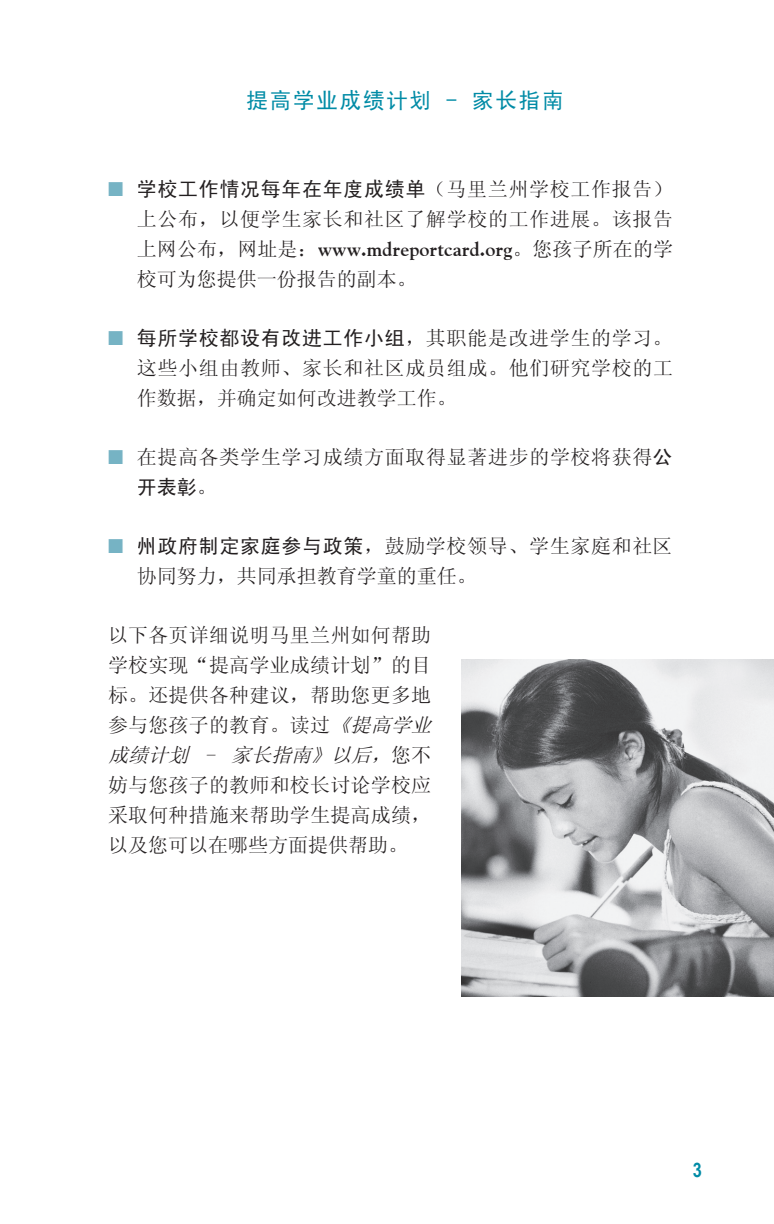
<style>
.page{position:relative;width:774px;height:1224px;background:#fff}
.page>*{position:absolute;margin:0;border:0;box-sizing:border-box;transform-origin:0 0}
.t1{font:22px "Sim Hei";letter-spacing:.06em;color:#008ba6}
.t2{font:20px/30px "Sim Sun";letter-spacing:.01em;color:#231f20}
.t3{font:20px/30px "Sim Sun";letter-spacing:.035em;color:#231f20}
.t4{font:20px "Sim Hei";letter-spacing:.035em;color:#231f20}
.t5{font:700 20px "Goudy";letter-spacing:.005em;color:#231f20}
.t6{font:700 20px "Arial Narrow";color:#008ba6}
.s1{color:#76b3c4}
.s2{font-family:"Sim Sun"}
.s3{font-family:"Sim Sun";font-weight:400}
.s4{font-family:"Sim Hei"}
.s5{font-style:italic}
</style>
<div class="page">
<img style="left:461px;top:659px;width:313px;height:337px">
<p class="t1" style="left:246px;top:90px;width:319px">提高学业成绩计划 - 家长指南</p>
<p class="t4" style="left:108px;top:179px;width:566px"><span class="s1">■</span> 学校工作情况每年在年度成绩单<span class="s2">（马里兰州学校工作报告）</span></p>
<p class="t3" style="left:137px;top:204px;width:538px">上公布，以便学生家长和社区了解学校的工作进展。该报告</p>
<p class="t5" style="left:137px;top:237px;width:538px"><span class="s3">上网公布，网址是：</span>www.mdreportcard.org<span class="s3">。您孩子所在的学</span></p>
<p class="t2" style="left:137px;top:264px;width:282px">校可为您提供一份报告的副本。</p>
<p class="t4" style="left:108px;top:328px;width:566px"><span class="s1">■</span> 每所学校都设有改进工作小组，<span class="s2">其职能是改进学生的学习。</span></p>
<p class="t3" style="left:137px;top:353px;width:538px">这些小组由教师、家长和社区成员组成。他们研究学校的工作数据，并确定如何改进教学工作。</p>
<p class="t3" style="left:108px;top:442px;width:566px"><span class="s1">■</span> 在提高各类学生学习成绩方面取得显著进步的学校将获得<span class="s4">公</span></p>
<p class="t4" style="left:137px;top:477px;width:81px">开表彰<span class="s2">。</span></p>
<p class="t2" style="left:137px;top:531px;width:537px;text-indent:-29px"><span class="s1">■</span> <span class="s4">州政府制定家庭参与政策，</span>鼓励学校领导、学生家庭和社区协同努力，共同承担教育学童的重任。</p>
<p class="t2" style="left:108px;top:619px;width:330px">以下各页详细说明马里兰州如何帮助学校实现“提高学业成绩计划”的目标。还提供各种建议，帮助您更多地参与您孩子的教育。读过<span class="s5">《提高学业成绩计划 - 家长指南》以后，</span>您不妨与您孩子的教师和校长讨论学校应采取何种措施来帮助学生提高成绩，以及您可以在哪些方面提供帮助。</p>
<p class="t6" style="left:693px;top:1155px;width:11px">3</p>
</div>
